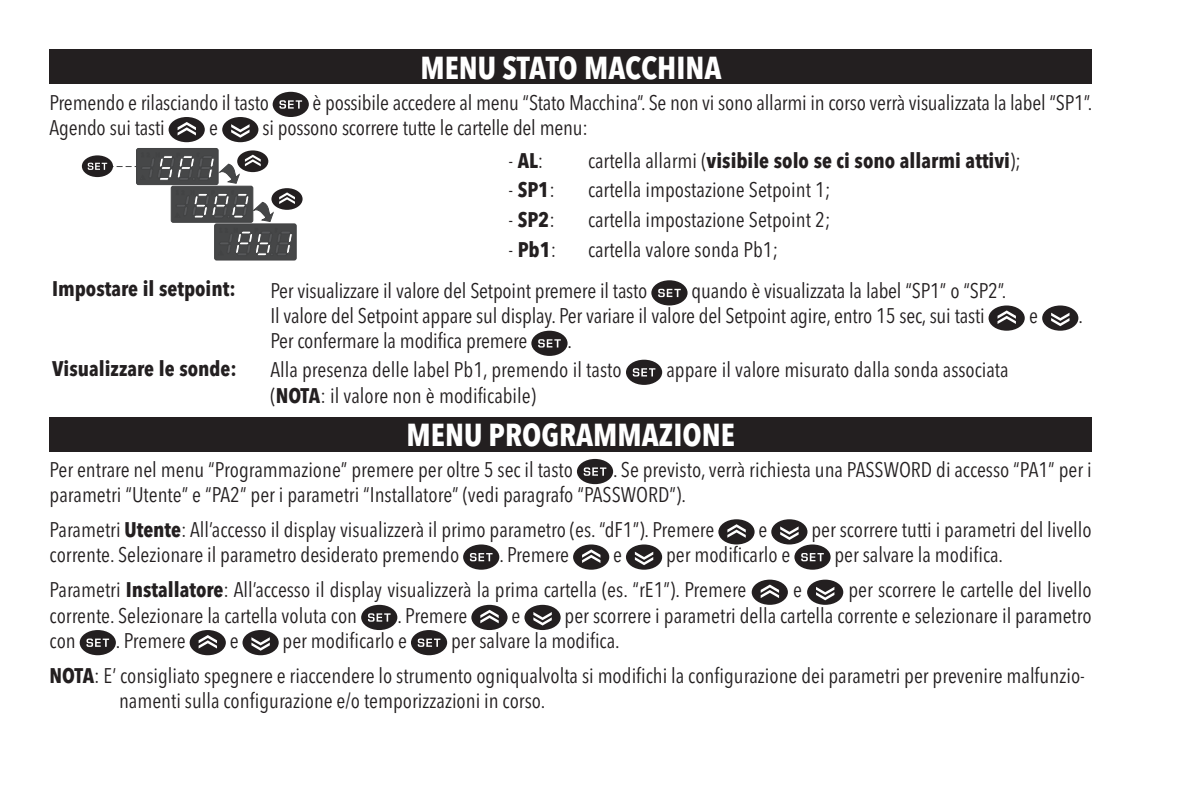
<style>
.page{position:relative;width:1191px;height:794px;background:#fff}
.page>*{position:absolute;margin:0;border:0;box-sizing:border-box;transform-origin:0 0}
.t1{font:700 condensed 31.5px "Avenir Next LT Pro";color:#fff}
.Normale{font:condensed 21px/25.2px "Avenir Next LT Pro";color:#231f20}
.Normale-2{font:700 condensed 21px "Avenir Next LT Pro";color:#231f20}
.s1{font-weight:700}
.s2{font-weight:400}
</style>
<div class="page">
<div style="left:50px;top:50px;width:1041px;height:34px;background:#231f20"></div>
<div style="left:273px;top:92px;width:36px;height:25px;background:#231f20;border-radius:50%"></div>
<svg style="left:279px;top:100px;width:23px;height:9px"></svg>
<div style="left:169px;top:117px;width:36px;height:25px;background:#231f20;border-radius:50%"></div>
<svg style="left:178px;top:122px;width:18px;height:13px"></svg>
<div style="left:222px;top:117px;width:36px;height:25px;background:#231f20;border-radius:50%"></div>
<svg style="left:231px;top:124px;width:18px;height:14px"></svg>
<div style="left:136px;top:148px;width:82px;height:37px;background:#464748;border-radius:2px"></div>
<div style="left:136px;top:148px;width:82px;height:37px;border:1px solid #424344;border-radius:2px"></div>
<div style="left:171px;top:186px;width:82px;height:36px;background:#464748;border-radius:2px"></div>
<div style="left:171px;top:186px;width:82px;height:36px;border:1px solid #424344;border-radius:2px"></div>
<div style="left:215px;top:224px;width:81px;height:36px;background:#464748;border-radius:2px"></div>
<div style="left:214px;top:224px;width:82px;height:36px;border:1px solid #424344;border-radius:2px"></div>
<svg style="left:220px;top:231px;width:72px;height:25px"></svg>
<svg style="left:220px;top:164px;width:19px;height:19px"></svg>
<svg style="left:175px;top:190px;width:98px;height:31px"></svg>
<svg style="left:82px;top:155px;width:31px;height:22px"></svg>
<svg style="left:88px;top:153px;width:126px;height:27px"></svg>
<div style="left:237px;top:150px;width:31px;height:22px;background:#231f20;border-radius:50%"></div>
<svg style="left:245px;top:155px;width:16px;height:11px"></svg>
<div style="left:271px;top:188px;width:31px;height:22px;background:#231f20;border-radius:50%"></div>
<svg style="left:279px;top:192px;width:16px;height:12px"></svg>
<div style="left:651px;top:280px;width:36px;height:25px;background:#231f20;border-radius:50%"></div>
<svg style="left:658px;top:289px;width:23px;height:8px"></svg>
<div style="left:988px;top:305px;width:36px;height:26px;background:#231f20;border-radius:50%"></div>
<svg style="left:997px;top:310px;width:19px;height:14px"></svg>
<div style="left:1042px;top:305px;width:36px;height:26px;background:#231f20;border-radius:50%"></div>
<svg style="left:1051px;top:313px;width:18px;height:13px"></svg>
<div style="left:531px;top:331px;width:36px;height:25px;background:#231f20;border-radius:50%"></div>
<svg style="left:538px;top:339px;width:23px;height:8px"></svg>
<div style="left:626px;top:360px;width:36px;height:25px;background:#231f20;border-radius:50%"></div>
<svg style="left:633px;top:368px;width:22px;height:8px"></svg>
<div style="left:50px;top:417px;width:1041px;height:34px;background:#231f20"></div>
<div style="left:577px;top:459px;width:36px;height:25px;background:#231f20;border-radius:50%"></div>
<svg style="left:583px;top:467px;width:23px;height:9px"></svg>
<div style="left:718px;top:519px;width:36px;height:25px;background:#231f20;border-radius:50%"></div>
<svg style="left:727px;top:524px;width:18px;height:14px"></svg>
<div style="left:771px;top:519px;width:36px;height:25px;background:#231f20;border-radius:50%"></div>
<svg style="left:780px;top:526px;width:18px;height:14px"></svg>
<div style="left:463px;top:544px;width:36px;height:25px;background:#231f20;border-radius:50%"></div>
<svg style="left:470px;top:553px;width:22px;height:8px"></svg>
<div style="left:573px;top:544px;width:36px;height:25px;background:#231f20;border-radius:50%"></div>
<svg style="left:582px;top:549px;width:18px;height:14px"></svg>
<div style="left:626px;top:544px;width:36px;height:25px;background:#231f20;border-radius:50%"></div>
<svg style="left:635px;top:551px;width:18px;height:14px"></svg>
<div style="left:794px;top:544px;width:36px;height:25px;background:#231f20;border-radius:50%"></div>
<svg style="left:801px;top:553px;width:23px;height:8px"></svg>
<div style="left:751px;top:579px;width:37px;height:26px;background:#231f20;border-radius:50%"></div>
<svg style="left:760px;top:584px;width:19px;height:14px"></svg>
<div style="left:807px;top:579px;width:36px;height:26px;background:#231f20;border-radius:50%"></div>
<svg style="left:816px;top:587px;width:18px;height:13px"></svg>
<div style="left:361px;top:605px;width:36px;height:25px;background:#231f20;border-radius:50%"></div>
<svg style="left:368px;top:613px;width:22px;height:8px"></svg>
<div style="left:471px;top:605px;width:36px;height:25px;background:#231f20;border-radius:50%"></div>
<svg style="left:480px;top:610px;width:19px;height:13px"></svg>
<div style="left:524px;top:605px;width:36px;height:25px;background:#231f20;border-radius:50%"></div>
<svg style="left:533px;top:612px;width:19px;height:13px"></svg>
<div style="left:80px;top:630px;width:36px;height:25px;background:#231f20;border-radius:50%"></div>
<svg style="left:86px;top:638px;width:23px;height:9px"></svg>
<div style="left:190px;top:630px;width:36px;height:25px;background:#231f20;border-radius:50%"></div>
<svg style="left:199px;top:635px;width:18px;height:13px"></svg>
<div style="left:242px;top:630px;width:37px;height:25px;background:#231f20;border-radius:50%"></div>
<svg style="left:251px;top:637px;width:19px;height:13px"></svg>
<div style="left:411px;top:630px;width:36px;height:25px;background:#231f20;border-radius:50%"></div>
<svg style="left:418px;top:638px;width:22px;height:9px"></svg>
<p class="t1" style="left:420px;top:49px;width:303px">MENU STATO MACCHINA</p>
<p class="Normale" style="left:50px;top:89px;width:221px">Premendo e rilasciando il tasto</p>
<p class="Normale" style="left:313px;top:89px;width:781px">è possibile accedere al menu “Stato Macchina”. Se non vi sono allarmi in corso verrà visualizzata la label “SP1”.</p>
<p class="Normale" style="left:50px;top:115px;width:117px">Agendo sui tasti</p>
<p class="Normale" style="left:209px;top:115px;width:10px">e</p>
<p class="Normale" style="left:262px;top:115px;width:327px">si possono scorrere tutte le cartelle del menu:</p>
<p class="Normale" style="left:508px;top:147px;width:36px">- <span class="s1">AL</span>:</p>
<p class="Normale-2" style="left:588px;top:147px;width:434px"><span class="s2">cartella allarmi (</span>visibile solo se ci sono allarmi attivi<span class="s2">);</span></p>
<p class="Normale-2" style="left:508px;top:177px;width:48px"><span class="s2">-</span> SP1<span class="s2">:</span></p>
<p class="Normale" style="left:588px;top:177px;width:244px">cartella impostazione Setpoint 1;</p>
<p class="Normale-2" style="left:508px;top:207px;width:48px"><span class="s2">-</span> SP2<span class="s2">:</span></p>
<p class="Normale" style="left:588px;top:207px;width:244px">cartella impostazione Setpoint 2;</p>
<p class="Normale-2" style="left:508px;top:237px;width:49px"><span class="s2">-</span> Pb1<span class="s2">:</span></p>
<p class="Normale" style="left:588px;top:237px;width:192px">cartella valore sonda Pb1;</p>
<p class="Normale-2" style="left:52px;top:276px;width:185px">Impostare il setpoint:</p>
<p class="Normale" style="left:270px;top:278px;width:378px">Per visualizzare il valore del Setpoint premere il tasto</p>
<p class="Normale" style="left:691px;top:278px;width:316px">quando è visualizzata la label “SP1” o “SP2”.</p>
<p class="Normale" style="left:270px;top:303px;width:715px">Il valore del Setpoint appare sul display. Per variare il valore del Setpoint agire, entro 15 sec, sui tasti</p>
<p class="Normale" style="left:1029px;top:303px;width:10px">e</p>
<p class="Normale" style="left:1078px;top:303px;width:6px">.</p>
<p class="Normale" style="left:270px;top:328px;width:258px">Per confermare la modifica premere</p>
<p class="Normale" style="left:567px;top:328px;width:6px">.</p>
<p class="Normale-2" style="left:52px;top:355px;width:186px">Visualizzare le sonde:</p>
<p class="Normale" style="left:270px;top:357px;width:353px">Alla presenza delle label Pb1, premendo il tasto</p>
<p class="Normale" style="left:666px;top:357px;width:344px">appare il valore misurato dalla sonda associata</p>
<p class="Normale" style="left:270px;top:382px;width:267px">(<span class="s1">NOTA</span>: il valore non è modificabile)</p>
<p class="t1" style="left:406px;top:416px;width:330px">MENU PROGRAMMAZIONE</p>
<p class="Normale" style="left:50px;top:456px;width:525px">Per entrare nel menu “Programmazione” premere per oltre 5 sec il tasto</p>
<p class="Normale" style="left:50px;top:456px;width:1043px;text-indent:563px">. Se previsto, verrà richiesta una PASSWORD di accesso “PA1” per i parametri “Utente” e “PA2” per i parametri “Installatore” (vedi paragrafo “PASSWORD”).</p>
<p class="Normale" style="left:50px;top:517px;width:666px">Parametri <span class="s1">Utente</span>: All’accesso il display visualizzerà il primo parametro (es. “dF1”). Premere</p>
<p class="Normale" style="left:758px;top:517px;width:10px">e</p>
<p class="Normale" style="left:811px;top:517px;width:282px">per scorrere tutti i parametri del livello</p>
<p class="Normale" style="left:50px;top:542px;width:411px">corrente. Selezionare il parametro desiderato premendo</p>
<p class="Normale" style="left:499px;top:542px;width:71px">. Premere</p>
<p class="Normale" style="left:613px;top:542px;width:10px">e</p>
<p class="Normale" style="left:666px;top:542px;width:126px">per modificarlo e</p>
<p class="Normale" style="left:834px;top:542px;width:170px">per salvare la modifica.</p>
<p class="Normale" style="left:50px;top:577px;width:698px">Parametri <span class="s1">Installatore</span>: All’accesso il display visualizzerà la prima cartella (es. “rE1”). Premere</p>
<p class="Normale" style="left:793px;top:577px;width:10px">e</p>
<p class="Normale" style="left:848px;top:577px;width:245px">per scorrere le cartelle del livello</p>
<p class="Normale" style="left:50px;top:602px;width:309px">corrente. Selezionare la cartella voluta con</p>
<p class="Normale" style="left:397px;top:602px;width:71px">. Premere</p>
<p class="Normale" style="left:511px;top:602px;width:10px">e</p>
<p class="Normale" style="left:564px;top:602px;width:528px">per scorrere i parametri della cartella corrente e selezionare il parametro</p>
<p class="Normale" style="left:50px;top:628px;width:28px">con</p>
<p class="Normale" style="left:116px;top:628px;width:71px">. Premere</p>
<p class="Normale" style="left:230px;top:628px;width:10px">e</p>
<p class="Normale" style="left:282px;top:628px;width:126px">per modificarlo e</p>
<p class="Normale" style="left:451px;top:628px;width:170px">per salvare la modifica.</p>
<p class="Normale" style="left:119px;top:663px;width:967px;text-indent:-69px"><span class="s1">NOTA</span>: E’ consigliato spegnere e riaccendere lo strumento ogniqualvolta si modifichi la configurazione dei parametri per prevenire malfunzio&shy;namenti sulla configurazione e/o temporizzazioni in corso.</p>
</div>
